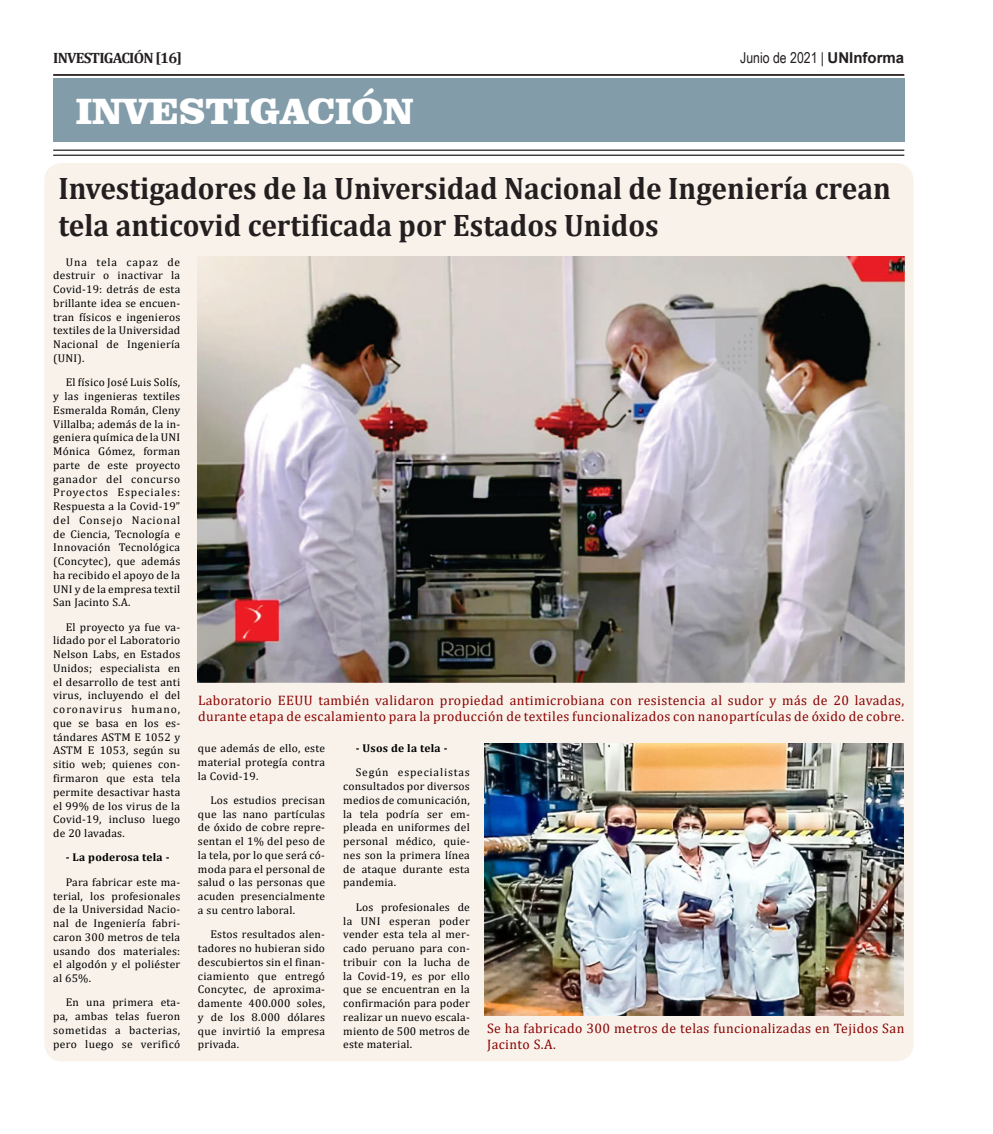
<style>
.page{position:relative;width:993px;height:1134px;background:#fff}
.page>*{position:absolute;margin:0;border:0;box-sizing:border-box;transform-origin:0 0}
.SECCIÓN_GRANDE{font:900 37.5px "Clarendon BT";color:#fff}
.Titulo_de_párrafo{font:700 31.25px "Cambria";color:#231f20;scale:.94 1}
.t1{font:15px "Arial Narrow";color:#231f20}
.Secciones{font:700 15px "Cambria";letter-spacing:-.05em;color:#231f20}
.Central_articulos{font:13.75px/16.5px "Cambria";letter-spacing:.03em;color:#8b0202}
.Central_articulos-2{font:11.25px/13.8px "Cambria";letter-spacing:.02em;color:#000;text-align:justify}
.Central_articulos-3{font:700 11.25px "Cambria";letter-spacing:.02em;color:#000}
.s1{font-family:"Arial";font-weight:700}
</style>
<div class="page">
<hr style="left:53px;top:74px;width:851px;height:2px;background:#231f20">
<hr style="left:53px;top:150px;width:851px;height:1px;background:#231f20">
<hr style="left:53px;top:155px;width:851px;height:1px;background:#231f20">
<div style="left:53px;top:78px;width:851px;height:63px;background:#839ca9"></div>
<div style="left:44px;top:163px;width:869px;height:898px;background:#f8f2ea;border-radius:18px"></div>
<img style="left:484px;top:743px;width:419px;height:273px">
<img style="left:198px;top:257px;width:706px;height:425px">
<p class="Secciones" style="left:53px;top:47px;width:130px">INVESTIGACIÓN [16]</p>
<h3 class="t1" style="left:740px;top:46px;width:165px">Junio de 2021 | <span class="s1">UNInforma</span></h3>
<p class="SECCIÓN_GRANDE" style="left:76px;top:88px;width:339px">INVESTIGACIÓN</p>
<p class="Titulo_de_párrafo" style="left:58px;top:166px;width:886px">Investigadores de la Universidad Nacional de Ingeniería crean</p>
<p class="Titulo_de_párrafo" style="left:58px;top:204px;width:639px">tela anticovid certificada por Estados Unidos</p>
<p class="Central_articulos-2" style="left:53px;top:255px;width:128px;text-indent:12px">Una tela capaz de destruir o inactivar la Covid-19: detrás de esta brillante idea se encuen&shy;tran físicos e ingenieros textiles de la Universidad Nacional de Ingeniería (UNI).</p>
<p class="Central_articulos-2" style="left:53px;top:376px;width:129px;text-indent:12px">El físico José Luis Solís, y las ingenieras textiles Esmeralda Román, Cleny Villalba; además de la in&shy;geniera química de la UNI Mónica Gómez, forman parte de este proyecto ganador del concurso Proyectos Especiales:<br>Respuesta a la Covid-19” del Consejo Nacional de Ciencia, Tecnología e Innovación Tecnológica (Concytec), que además ha recibido el apoyo de la UNI y de la empresa textil San Jacinto S.A.</p>
<p class="Central_articulos-2" style="left:53px;top:620px;width:128px;text-indent:12px">El proyecto ya fue va&shy;lidado por el Laboratorio Nelson Labs, en Estados Unidos; especialista en el desarrollo de test anti virus, incluyendo el del coronavirus humano, que se basa en los es&shy;tándares ASTM E 1052 y ASTM E 1053, según su sitio web; quienes con&shy;firmaron que esta tela permite desactivar hasta el 99% de los virus de la Covid-19, incluso luego de 20 lavadas.</p>
<p class="Central_articulos-3" style="left:66px;top:850px;width:105px">- La poderosa tela -</p>
<p class="Central_articulos-2" style="left:53px;top:875px;width:128px;text-indent:12px">Para fabricar este ma&shy;terial, los profesionales de la Universidad Nacio&shy;nal de Ingeniería fabri&shy;caron 300 metros de tela usando dos materiales: el algodón y el poliéster al 65%.</p>
<p class="Central_articulos-2" style="left:53px;top:996px;width:128px;text-indent:12px">En una primera eta&shy;pa, ambas telas fueron sometidas a bacterias, pero luego se verificó</p>
<p class="Central_articulos" style="left:198px;top:692px;width:707px">Laboratorio EEUU también validaron propiedad antimicrobiana con resistencia al sudor y más de 20 lavadas, durante etapa de escalamiento para la producción de textiles funcionalizados con nanopartículas de óxido de cobre.</p>
<p class="Central_articulos-2" style="left:198px;top:741px;width:128px">que además de ello, este material protegía contra la Covid-19.</p>
<p class="Central_articulos-2" style="left:198px;top:793px;width:128px;text-indent:12px">Los estudios precisan que las nano partículas de óxido de cobre repre&shy;sentan el 1% del peso de la tela, por lo que será có&shy;moda para el personal de salud o las personas que acuden presencialmente a su centro laboral.</p>
<p class="Central_articulos-2" style="left:198px;top:927px;width:128px;text-indent:12px">Estos resultados alen&shy;tadores no hubieran sido descubiertos sin el finan&shy;ciamiento que entregó Concytec, de aproxima&shy;damente 400.000 soles, y de los 8.000 dólares que invirtió la empresa privada.</p>
<p class="Central_articulos-3" style="left:355px;top:740px;width:93px">- Usos de la tela -</p>
<p class="Central_articulos-2" style="left:343px;top:766px;width:128px;text-indent:12px">Según especialistas consultados por diversos medios de comunicación, la tela podría ser em&shy;pleada en uniformes del personal médico, quie&shy;nes son la primera línea de ataque durante esta pandemia.</p>
<p class="Central_articulos-2" style="left:343px;top:900px;width:128px;text-indent:12px">Los profesionales de la UNI esperan poder vender esta tela al mer&shy;cado peruano para con&shy;tribuir con la lucha de la Covid-19, es por ello que se encuentran en la confirmación para poder realizar un nuevo escala&shy;miento de 500 metros de este material.</p>
<p class="Central_articulos" style="left:487px;top:1020px;width:418px">Se ha fabricado 300 metros de telas funcionalizadas en Tejidos San<br>Jacinto S.A.</p>
</div>
